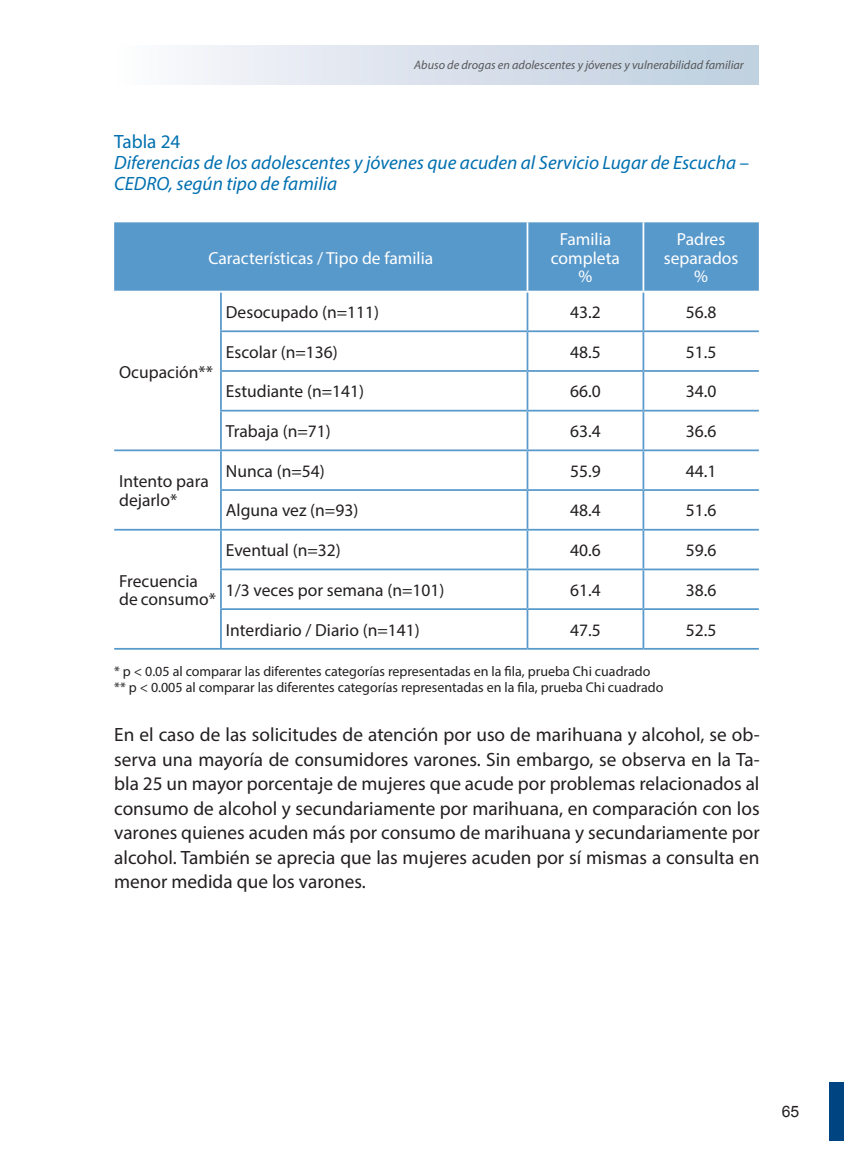
<style>
.page{position:relative;width:844px;height:1166px;background:#fff}
.page>*{position:absolute;margin:0;border:0;box-sizing:border-box;transform-origin:0 0}
.contenido{font:19.25px/24.5px "Myriad Pro";color:#231f20;text-align:justify}
.t1{font:italic 19.25px/21px "Myriad Pro";color:#0070b0}
.t2{font:19.25px "Myriad Pro";color:#0070b0}
.t3{font:17.5px/18.4px "Myriad Pro";color:#231f20}
.t4{font:17.5px/18.4px "Myriad Pro";color:#fff;text-align:center}
.t5{font:15.75px "Arial";color:#231f20}
.contenido-2{font:14px "Myriad Pro";color:#231f20}
.t6{font:italic 12.25px "Myriad Pro";color:#57585a}
</style>
<div class="page">
<div style="left:828px;top:1082px;width:15px;height:58px;background:#004582"></div>
<div style="left:114px;top:45px;width:644px;height:39px;background:linear-gradient(to right,#fbfafc,#bdcdde)"></div>
<div style="left:114px;top:222px;width:644px;height:69px;background:#5899cb"></div>
<hr style="left:220px;top:292px;width:2px;height:38px;background:#5899cb">
<hr style="left:526px;top:292px;width:2px;height:38px;background:#5899cb">
<hr style="left:642px;top:292px;width:2px;height:38px;background:#5899cb">
<hr style="left:220px;top:330px;width:307px;height:2px;background:#5899cb">
<hr style="left:220px;top:332px;width:2px;height:38px;background:#5899cb">
<hr style="left:527px;top:330px;width:116px;height:2px;background:#5899cb">
<hr style="left:526px;top:332px;width:2px;height:38px;background:#5899cb">
<hr style="left:643px;top:330px;width:115px;height:2px;background:#5899cb">
<hr style="left:642px;top:332px;width:2px;height:38px;background:#5899cb">
<hr style="left:220px;top:370px;width:307px;height:2px;background:#5899cb">
<hr style="left:220px;top:372px;width:2px;height:38px;background:#5899cb">
<hr style="left:527px;top:370px;width:116px;height:2px;background:#5899cb">
<hr style="left:526px;top:372px;width:2px;height:38px;background:#5899cb">
<hr style="left:643px;top:370px;width:115px;height:2px;background:#5899cb">
<hr style="left:642px;top:372px;width:2px;height:38px;background:#5899cb">
<hr style="left:220px;top:410px;width:307px;height:1px;background:#5899cb">
<hr style="left:220px;top:411px;width:2px;height:38px;background:#5899cb">
<hr style="left:527px;top:410px;width:116px;height:1px;background:#5899cb">
<hr style="left:526px;top:411px;width:2px;height:38px;background:#5899cb">
<hr style="left:643px;top:410px;width:115px;height:1px;background:#5899cb">
<hr style="left:642px;top:411px;width:2px;height:38px;background:#5899cb">
<hr style="left:114px;top:449px;width:107px;height:2px;background:#5899cb">
<hr style="left:221px;top:449px;width:306px;height:2px;background:#5899cb">
<hr style="left:220px;top:451px;width:2px;height:38px;background:#5899cb">
<hr style="left:527px;top:449px;width:116px;height:2px;background:#5899cb">
<hr style="left:526px;top:451px;width:2px;height:38px;background:#5899cb">
<hr style="left:643px;top:449px;width:115px;height:2px;background:#5899cb">
<hr style="left:642px;top:451px;width:2px;height:38px;background:#5899cb">
<hr style="left:220px;top:489px;width:307px;height:2px;background:#5899cb">
<hr style="left:220px;top:491px;width:2px;height:38px;background:#5899cb">
<hr style="left:527px;top:489px;width:116px;height:2px;background:#5899cb">
<hr style="left:526px;top:491px;width:2px;height:38px;background:#5899cb">
<hr style="left:643px;top:489px;width:115px;height:2px;background:#5899cb">
<hr style="left:642px;top:491px;width:2px;height:38px;background:#5899cb">
<hr style="left:114px;top:529px;width:107px;height:2px;background:#5899cb">
<hr style="left:221px;top:529px;width:306px;height:2px;background:#5899cb">
<hr style="left:220px;top:531px;width:2px;height:37px;background:#5899cb">
<hr style="left:527px;top:529px;width:116px;height:2px;background:#5899cb">
<hr style="left:526px;top:531px;width:2px;height:37px;background:#5899cb">
<hr style="left:643px;top:529px;width:115px;height:2px;background:#5899cb">
<hr style="left:642px;top:531px;width:2px;height:37px;background:#5899cb">
<hr style="left:220px;top:568px;width:307px;height:2px;background:#5899cb">
<hr style="left:220px;top:570px;width:2px;height:38px;background:#5899cb">
<hr style="left:527px;top:568px;width:116px;height:2px;background:#5899cb">
<hr style="left:526px;top:570px;width:2px;height:38px;background:#5899cb">
<hr style="left:643px;top:568px;width:115px;height:2px;background:#5899cb">
<hr style="left:642px;top:570px;width:2px;height:38px;background:#5899cb">
<hr style="left:220px;top:608px;width:307px;height:2px;background:#5899cb">
<hr style="left:220px;top:610px;width:2px;height:38px;background:#5899cb">
<hr style="left:527px;top:608px;width:116px;height:2px;background:#5899cb">
<hr style="left:526px;top:610px;width:2px;height:38px;background:#5899cb">
<hr style="left:643px;top:608px;width:115px;height:2px;background:#5899cb">
<hr style="left:642px;top:610px;width:2px;height:38px;background:#5899cb">
<hr style="left:114px;top:648px;width:107px;height:2px;background:#5899cb">
<hr style="left:221px;top:648px;width:306px;height:2px;background:#5899cb">
<hr style="left:527px;top:648px;width:116px;height:2px;background:#5899cb">
<hr style="left:643px;top:648px;width:115px;height:2px;background:#5899cb">
<hr style="left:526px;top:222px;width:2px;height:69px;background:#fff">
<hr style="left:642px;top:222px;width:2px;height:69px;background:#fff">
<p class="t6" style="left:414px;top:58px;width:331px">Abuso de drogas en adolescentes y jóvenes y vulnerabilidad familiar</p>
<p class="t2" style="left:114px;top:130px;width:68px">Tabla 24</p>
<p class="t1" style="left:114px;top:152px;width:636px">Diferencias de los adolescentes y jóvenes que acuden al Servicio Lugar de Escucha –<br>CEDRO, según tipo de familia</p>
<p class="t4" style="left:208px;top:248px;width:226px">Características / Tipo de familia</p>
<p class="t4" style="left:550px;top:230px;width:71px">Familia completa</p>
<p class="t4" style="left:578px;top:267px;width:15px">%</p>
<p class="t4" style="left:663px;top:230px;width:76px">Padres separados</p>
<p class="t4" style="left:694px;top:267px;width:15px">%</p>
<p class="t3" style="left:119px;top:362px;width:95px">Ocupación**</p>
<p class="t3" style="left:119px;top:472px;width:91px">Intento para dejarlo*</p>
<p class="t3" style="left:226px;top:303px;width:155px">Desocupado (n=111)</p>
<p class="t3" style="left:570px;top:303px;width:32px">43.2</p>
<p class="t3" style="left:685px;top:303px;width:32px">56.8</p>
<p class="t3" style="left:226px;top:342px;width:113px">Escolar (n=136)</p>
<p class="t3" style="left:570px;top:342px;width:32px">48.5</p>
<p class="t3" style="left:685px;top:342px;width:32px">51.5</p>
<p class="t3" style="left:226px;top:382px;width:140px">Estudiante (n=141)</p>
<p class="t3" style="left:570px;top:382px;width:32px">66.0</p>
<p class="t3" style="left:685px;top:382px;width:32px">34.0</p>
<p class="t3" style="left:226px;top:422px;width:106px">Trabaja (n=71)</p>
<p class="t3" style="left:570px;top:422px;width:32px">63.4</p>
<p class="t3" style="left:685px;top:422px;width:32px">36.6</p>
<p class="t3" style="left:226px;top:461px;width:100px">Nunca (n=54)</p>
<p class="t3" style="left:570px;top:461px;width:32px">55.9</p>
<p class="t3" style="left:685px;top:461px;width:32px">44.1</p>
<p class="t3" style="left:226px;top:501px;width:134px">Alguna vez (n=93)</p>
<p class="t3" style="left:570px;top:501px;width:32px">48.4</p>
<p class="t3" style="left:685px;top:501px;width:32px">51.6</p>
<p class="t3" style="left:226px;top:541px;width:116px">Eventual (n=32)</p>
<p class="t3" style="left:570px;top:541px;width:32px">40.6</p>
<p class="t3" style="left:685px;top:541px;width:32px">59.6</p>
<p class="t3" style="left:226px;top:580px;width:220px">1/3 veces por semana (n=101)</p>
<p class="t3" style="left:570px;top:580px;width:32px">61.4</p>
<p class="t3" style="left:685px;top:580px;width:32px">38.6</p>
<p class="t3" style="left:226px;top:620px;width:195px">Interdiario / Diario (n=141)</p>
<p class="t3" style="left:570px;top:620px;width:32px">47.5</p>
<p class="t3" style="left:685px;top:620px;width:32px">52.5</p>
<p class="contenido-2" style="left:114px;top:662px;width:537px">* p &lt; 0.05 al comparar las diferentes categorías representadas en la fila, prueba Chi cuadrado</p>
<p class="contenido-2" style="left:114px;top:679px;width:550px">** p &lt; 0.005 al comparar las diferentes categorías representadas en la fila, prueba Chi cuadrado</p>
<p class="contenido" style="left:114px;top:722px;width:646px">En el caso de las solicitudes de atención por uso de marihuana y alcohol, se ob&shy;serva una mayoría de consumidores varones. Sin embargo, se observa en la Ta&shy;bla 25 un mayor porcentaje de mujeres que acude por problemas relacionados al consumo de alcohol y secundariamente por marihuana, en comparación con los varones quienes acuden más por consumo de marihuana y secundariamente por alcohol. También se aprecia que las mujeres acuden por sí mismas a consulta en menor medida que los varones.</p>
<p class="t3" style="left:119px;top:571px;width:98px">Frecuencia de consumo*</p>
<p class="t5" style="left:781px;top:1101px;width:19px">65</p>
</div>
